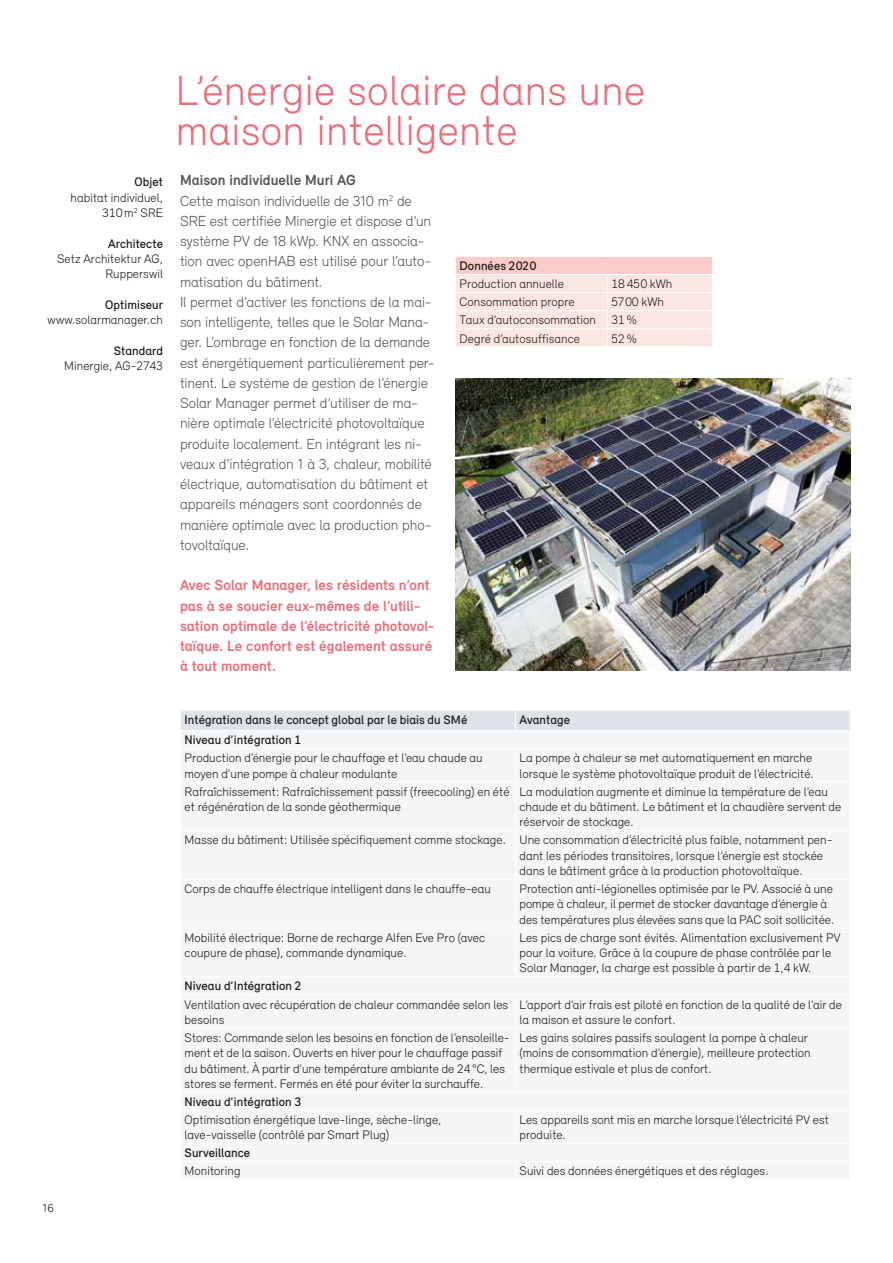
<style>
.page{position:relative;width:893px;height:1263px;background:#fff}
.page>*{position:absolute;margin:0;border:0;box-sizing:border-box;transform-origin:0 0}
.t1{font:300 43.5px/40.5px "Relevant";letter-spacing:.01em;color:#ed6c77}
.t2{font:300 15px/20.2px "Relevant";letter-spacing:-.005em;color:#575756}
.t3{font:700 15px/20.2px "Relevant";letter-spacing:.005em;color:#ed6c77}
.t4{font:300 12.75px/15.3px "Relevant";letter-spacing:.005em;color:#1d1d1b}
.t5{font:500 12.75px "Relevant";letter-spacing:.005em;color:#1d1d1b}
.t6{font:300 12px "Relevant";color:#1d1d1b}
.s1{font-weight:700}
</style>
<div class="page">
<div style="left:181px;top:749px;width:668px;height:430px;background:#f3f5f7"></div>
<svg style="left:181px;top:710px;width:669px;height:38px"></svg>
<hr style="left:515px;top:749px;width:1px;height:32px;background:#fff">
<hr style="left:515px;top:782px;width:1px;height:48px;background:#fff">
<hr style="left:515px;top:831px;width:1px;height:48px;background:#fff">
<hr style="left:515px;top:880px;width:1px;height:47px;background:#fff">
<hr style="left:515px;top:928px;width:1px;height:48px;background:#fff">
<hr style="left:515px;top:995px;width:1px;height:33px;background:#fff">
<hr style="left:515px;top:1028px;width:1px;height:64px;background:#fff">
<hr style="left:515px;top:1110px;width:1px;height:33px;background:#fff">
<svg style="left:515px;top:1162px;width:1px;height:17px"></svg>
<hr style="left:181px;top:730px;width:334px;height:1px;background:#fff">
<hr style="left:515px;top:730px;width:335px;height:1px;background:#fff">
<hr style="left:181px;top:781px;width:334px;height:1px;background:#fff">
<hr style="left:515px;top:781px;width:335px;height:1px;background:#fff">
<hr style="left:181px;top:830px;width:334px;height:1px;background:#fff">
<hr style="left:515px;top:830px;width:335px;height:1px;background:#fff">
<hr style="left:181px;top:879px;width:334px;height:1px;background:#fff">
<hr style="left:515px;top:879px;width:335px;height:1px;background:#fff">
<hr style="left:181px;top:927px;width:334px;height:1px;background:#fff">
<hr style="left:515px;top:927px;width:335px;height:1px;background:#fff">
<hr style="left:181px;top:976px;width:334px;height:1px;background:#fff">
<hr style="left:515px;top:976px;width:335px;height:1px;background:#fff">
<hr style="left:181px;top:994px;width:334px;height:1px;background:#fff">
<hr style="left:515px;top:994px;width:335px;height:1px;background:#fff">
<hr style="left:181px;top:1028px;width:334px;height:1px;background:#fff">
<hr style="left:515px;top:1028px;width:335px;height:1px;background:#fff">
<hr style="left:181px;top:1092px;width:334px;height:1px;background:#fff">
<hr style="left:515px;top:1092px;width:335px;height:1px;background:#fff">
<hr style="left:181px;top:1110px;width:334px;height:1px;background:#fff">
<hr style="left:515px;top:1110px;width:335px;height:1px;background:#fff">
<hr style="left:181px;top:1143px;width:334px;height:1px;background:#fff">
<hr style="left:515px;top:1143px;width:335px;height:1px;background:#fff">
<hr style="left:181px;top:1161px;width:334px;height:1px;background:#fff">
<hr style="left:515px;top:1161px;width:335px;height:1px;background:#fff">
<svg style="left:455px;top:257px;width:258px;height:89px;background:#fbe1df"></svg>
<hr style="left:456px;top:274px;width:151px;height:1px;background:#fff">
<hr style="left:607px;top:274px;width:105px;height:1px;background:#fff">
<hr style="left:456px;top:292px;width:151px;height:1px;background:#fff">
<hr style="left:607px;top:292px;width:105px;height:1px;background:#fff">
<hr style="left:456px;top:310px;width:151px;height:1px;background:#fff">
<hr style="left:607px;top:310px;width:105px;height:1px;background:#fff">
<hr style="left:456px;top:328px;width:151px;height:1px;background:#fff">
<hr style="left:607px;top:328px;width:105px;height:1px;background:#fff">
<img style="left:455px;top:379px;width:395px;height:292px">
<p class="t5" style="left:135px;top:174px;width:30px">Objet</p>
<p class="t4" style="left:71px;top:189px;width:94px;text-align:right">habitat individuel,<br>310m<sup>2</sup> SRE</p>
<p class="t5" style="left:108px;top:236px;width:56px">Architecte</p>
<p class="t4" style="left:57px;top:251px;width:107px;text-align:right">Setz Architektur AG,<br>Rupperswil</p>
<p class="t5" style="left:105px;top:297px;width:59px">Optimiseur</p>
<p class="t4" style="left:47px;top:312px;width:117px">www.solarmanager.ch</p>
<p class="t5" style="left:114px;top:343px;width:51px">Standard</p>
<p class="t4" style="left:64px;top:358px;width:100px">Minergie, AG-2743</p>
<h1 class="t1" style="left:176px;top:69px;width:471px">L’énergie solaire dans une maison intelligente</h1>
<p class="t2" style="left:180px;top:170px;width:256px"><span class="s1">Maison individuelle Muri AG<br></span>Cette maison individuelle de 310 m<sup>2</sup> de SRE est certifiée Minergie et dispose d’un système PV de 18 kWp. KNX en associa&shy;tion avec openHAB est utilisé pour l’auto&shy;matisation du bâtiment.<br>Il permet d’activer les fonctions de la mai&shy;son intelligente, telles que le Solar Mana&shy;ger. L’ombrage en fonction de la demande est énergétiquement particulièrement per&shy;tinent. Le système de gestion de l’énergie Solar Manager permet d’utiliser de ma&shy;nière optimale l’électricité photovoltaïque produite localement. En intégrant les ni&shy;veaux d’intégration 1 à 3, chaleur, mobilité électrique, automatisation du bâtiment et appareils ménagers sont coordonnés de manière optimale avec la production pho&shy;tovoltaïque.</p>
<p class="t3" style="left:180px;top:575px;width:256px">Avec Solar Manager, les résidents n’ont pas à se soucier eux-mêmes de l’utili&shy;sation optimale de l’électricité photovol&shy;taïque. Le confort est également assuré à tout moment.</p>
<p class="t5" style="left:460px;top:258px;width:78px">Données 2020</p>
<p class="t4" style="left:460px;top:276px;width:106px">Production annuelle</p>
<p class="t4" style="left:611px;top:276px;width:62px">18 450 kWh</p>
<p class="t4" style="left:460px;top:294px;width:117px">Consommation propre</p>
<p class="t4" style="left:460px;top:293px;width:206px;line-height:18px;text-indent:152px">5700 kWh<br>Taux d’autoconsommation 31%<br>Degré d’autosuffisance</p>
<p class="t4" style="left:611px;top:330px;width:27px">52%</p>
<p class="t6" style="left:43px;top:1201px;width:13px">16</p>
<p class="t5" style="left:185px;top:712px;width:284px">Intégration dans le concept global par le biais du SMé</p>
<p class="t5" style="left:519px;top:712px;width:52px">Avantage</p>
<p class="t5" style="left:185px;top:732px;width:118px">Niveau d’intégration 1</p>
<p class="t4" style="left:185px;top:750px;width:300px">Production d’énergie pour le chauffage et l’eau chaude au moyen d’une pompe à chaleur modulante</p>
<p class="t4" style="left:519px;top:750px;width:296px">La pompe à chaleur se met automatiquement en marche lorsque le système photovoltaïque produit de l’électricité.</p>
<p class="t4" style="left:185px;top:784px;width:326px">Rafraîchissement: Rafraîchissement passif (freecooling) en été et régénération de la sonde géothermique</p>
<p class="t4" style="left:519px;top:784px;width:323px">La modulation augmente et diminue la température de l’eau chaude et du bâtiment. Le bâtiment et la chaudière servent de réservoir de stockage.</p>
<p class="t4" style="left:519px;top:832px;width:315px;text-indent:-335px">Masse du bâtiment: Utilisée spécifiquement comme stockage. Une consommation d’électricité plus faible, notamment pen&shy;dant les périodes transitoires, lorsque l’énergie est stockée dans le bâtiment grâce à la production photovoltaïque.</p>
<p class="t4" style="left:185px;top:881px;width:308px">Corps de chauffe électrique intelligent dans le chauffe-eau</p>
<p class="t4" style="left:519px;top:881px;width:316px">Protection anti-légionelles optimisée par le PV. Associé à une pompe à chaleur, il permet de stocker davantage d’énergie à des températures plus élevées sans que la PAC soit sollicitée.</p>
<p class="t4" style="left:185px;top:930px;width:302px">Mobilité électrique: Borne de recharge Alfen Eve Pro (avec coupure de phase), commande dynamique.</p>
<p class="t4" style="left:519px;top:930px;width:322px">Les pics de charge sont évités. Alimentation exclusivement PV pour la voiture. Grâce à la coupure de phase contrôlée par le<br>Solar Manager, la charge est possible à partir de 1,4 kW.</p>
<p class="t5" style="left:185px;top:979px;width:118px">Niveau d’Intégration 2</p>
<p class="t4" style="left:185px;top:996px;width:325px">Ventilation avec récupération de chaleur commandée selon les besoins</p>
<p class="t4" style="left:519px;top:996px;width:324px">L’apport d’air frais est piloté en fonction de la qualité de l’air de la maison et assure le confort.</p>
<p class="t4" style="left:185px;top:1030px;width:327px">Stores: Commande selon les besoins en fonction de l’ensoleille&shy;ment et de la saison. Ouverts en hiver pour le chauffage passif du bâtiment. À partir d’une température ambiante de 24°C, les stores se ferment. Fermés en été pour éviter la surchauffe.</p>
<p class="t4" style="left:519px;top:1030px;width:293px">Les gains solaires passifs soulagent la pompe à chaleur (moins de consommation d’énergie), meilleure protection thermique estivale et plus de confort.</p>
<p class="t5" style="left:185px;top:1094px;width:118px">Niveau d’intégration 3</p>
<p class="t4" style="left:185px;top:1112px;width:258px">Optimisation énergétique lave-linge, sèche-linge, lave-vaisselle (contrôlé par Smart Plug)</p>
<p class="t4" style="left:519px;top:1112px;width:311px">Les appareils sont mis en marche lorsque l’électricité PV est produite.</p>
<p class="t5" style="left:185px;top:1145px;width:67px">Surveillance</p>
<p class="t4" style="left:185px;top:1163px;width:57px">Monitoring</p>
<p class="t4" style="left:519px;top:1163px;width:250px">Suivi des données énergétiques et des réglages.</p>
</div>
